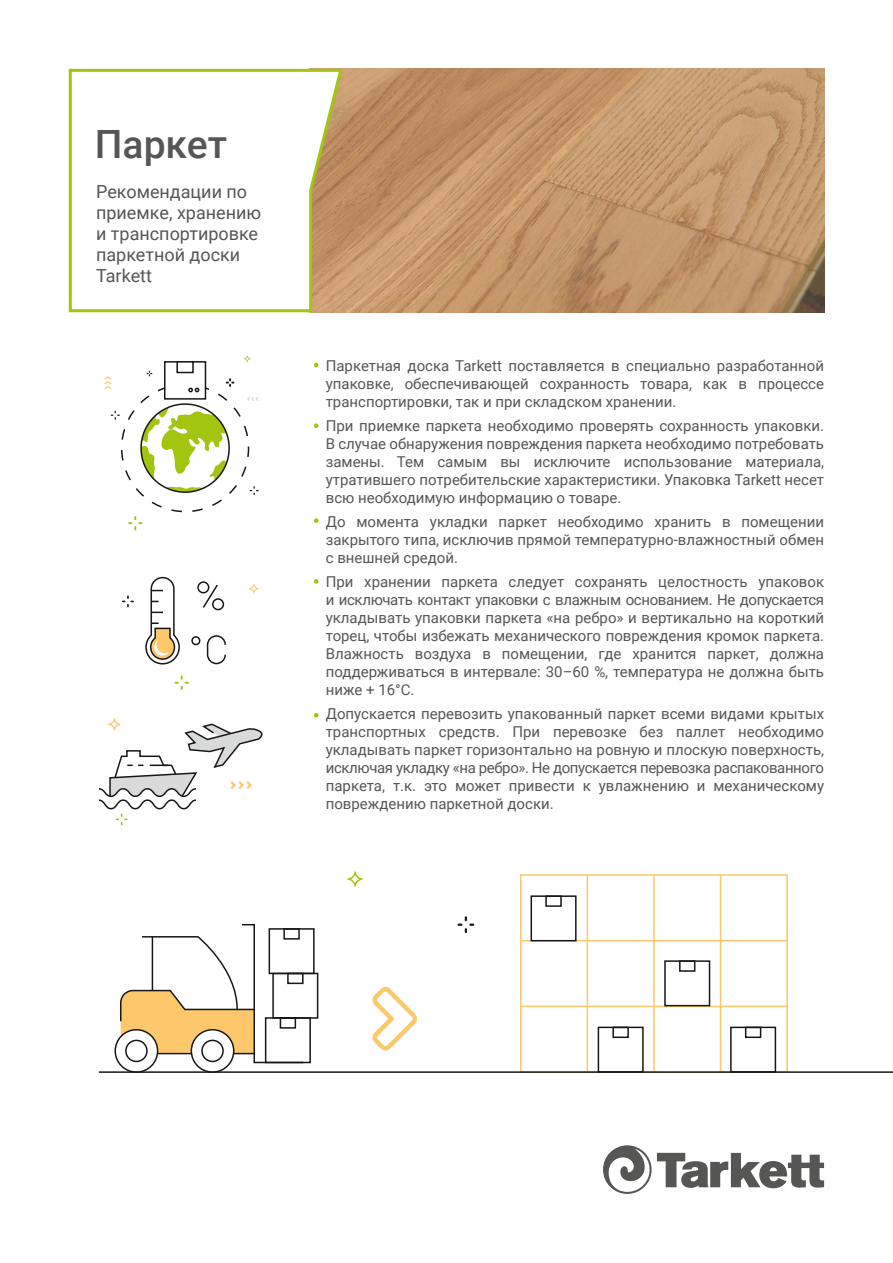
<style>
.page{position:relative;width:893px;height:1263px;background:#fff}
.page>*{position:absolute;margin:0;border:0;box-sizing:border-box;transform-origin:0 0}
.t1{font:500 39px "Roboto";color:#565655}
.t2{font:18px/21px "Roboto";color:#565655}
.t3{font:15px/18px "Roboto";color:#565655;text-align:justify}
</style>
<div class="page">
<img style="left:343px;top:69px;width:481px;height:243px">
<div style="left:520px;top:874px;width:268px;height:199px;border:2px solid #fcc86b"></div>
<hr style="left:521px;top:940px;width:266px;height:1px;background:#fcc86b">
<hr style="left:521px;top:1006px;width:267px;height:1px;background:#fcc86b">
<hr style="left:587px;top:875px;width:1px;height:197px;background:#fcc86b">
<hr style="left:653px;top:875px;width:2px;height:197px;background:#fcc86b">
<hr style="left:720px;top:875px;width:1px;height:197px;background:#fcc86b">
<svg style="left:69px;top:69px;width:274px;height:243px"></svg>
<svg style="left:348px;top:871px;width:15px;height:15px"></svg>
<svg style="left:457px;top:916px;width:17px;height:17px"></svg>
<svg style="left:314px;top:363px;width:5px;height:4px"></svg>
<svg style="left:314px;top:423px;width:5px;height:5px"></svg>
<svg style="left:314px;top:518px;width:5px;height:5px"></svg>
<svg style="left:314px;top:579px;width:5px;height:5px"></svg>
<svg style="left:314px;top:713px;width:5px;height:4px"></svg>
<svg style="left:372px;top:987px;width:45px;height:63px"></svg>
<svg style="left:603px;top:1145px;width:221px;height:49px"></svg>
<div style="left:164px;top:361px;width:42px;height:39px;background:#fff;border:2px solid #181716"></div>
<div style="left:176px;top:361px;width:18px;height:12px;background:#fff;border:2px solid #181716"></div>
<svg style="left:244px;top:356px;width:7px;height:6px"></svg>
<svg style="left:104px;top:371px;width:155px;height:159px"></svg>
<svg style="left:115px;top:1030px;width:43px;height:42px"></svg>
<div style="left:114px;top:1029px;width:44px;height:44px;border:2px solid #181716;border-radius:50%"></div>
<svg style="left:191px;top:1030px;width:43px;height:42px"></svg>
<div style="left:191px;top:1029px;width:43px;height:44px;border:2px solid #181716;border-radius:50%"></div>
<svg style="left:119px;top:923px;width:186px;height:141px"></svg>
<div style="left:265px;top:1017px;width:46px;height:46px;border:2px solid #181716"></div>
<div style="left:272px;top:973px;width:46px;height:46px;border:2px solid #181716"></div>
<div style="left:269px;top:928px;width:46px;height:46px;border:2px solid #181716"></div>
<div style="left:126px;top:1040px;width:21px;height:21px;background:#fff;border-radius:50%"></div>
<div style="left:125px;top:1040px;width:23px;height:22px;border:2px solid #181716;border-radius:50%"></div>
<div style="left:202px;top:1040px;width:21px;height:21px;background:#fff;border-radius:50%"></div>
<div style="left:201px;top:1040px;width:23px;height:22px;border:2px solid #181716;border-radius:50%"></div>
<div style="left:283px;top:928px;width:17px;height:11px;border:2px solid #181716"></div>
<div style="left:287px;top:973px;width:17px;height:11px;border:2px solid #181716"></div>
<div style="left:280px;top:1017px;width:16px;height:12px;border:2px solid #181716"></div>
<svg style="left:98px;top:718px;width:164px;height:107px"></svg>
<svg style="left:145px;top:576px;width:35px;height:89px"></svg>
<div style="left:197px;top:581px;width:12px;height:12px;border:2px solid #181716;border-radius:50%"></div>
<div style="left:212px;top:598px;width:12px;height:12px;border:2px solid #181716;border-radius:50%"></div>
<svg style="left:201px;top:583px;width:18px;height:26px"></svg>
<div style="left:191px;top:636px;width:9px;height:9px;border:2px solid #181716;border-radius:50%"></div>
<div style="left:207px;top:635px;width:19px;height:29px;border:2px solid #181716;border-radius:9px"></div>
<svg style="left:122px;top:595px;width:12px;height:12px"></svg>
<svg style="left:175px;top:675px;width:14px;height:15px"></svg>
<svg style="left:249px;top:584px;width:10px;height:9px"></svg>
<hr style="left:99px;top:1071px;width:794px;height:2px;background:#181716">
<div style="left:531px;top:895px;width:46px;height:46px;border:2px solid #181716"></div>
<div style="left:545px;top:895px;width:17px;height:12px;border:2px solid #181716"></div>
<div style="left:664px;top:960px;width:46px;height:46px;border:2px solid #181716"></div>
<div style="left:679px;top:960px;width:16px;height:12px;border:2px solid #181716"></div>
<div style="left:598px;top:1027px;width:46px;height:46px;border:2px solid #181716"></div>
<div style="left:612px;top:1027px;width:17px;height:11px;border:2px solid #181716"></div>
<div style="left:730px;top:1027px;width:46px;height:46px;border:2px solid #181716"></div>
<div style="left:745px;top:1027px;width:16px;height:11px;border:2px solid #181716"></div>
<h1 class="t1" style="left:95px;top:117px;width:134px">Паркет</h1>
<p class="t2" style="left:96px;top:180px;width:167px">Рекомендации по приемке, хранению и транспортировке паркетной доски<br>Tarkett</p>
<p class="t3" style="left:326px;top:356px;width:500px">Паркетная доска Таrkett поставляется в специально разработанной упаковке, обеспечивающей сохранность товара, как в процессе транспортировки, так и при складском хранении.</p>
<p class="t3" style="left:326px;top:416px;width:500px">При приемке паркета необходимо проверять сохранность упаковки.<br>В случае обнаружения повреждения паркета необходимо потребовать замены. Тем самым вы исключите использование материала, утратившего потребительские характеристики. Упаковка Таrkett несет всю необходимую информацию о товаре.</p>
<p class="t3" style="left:326px;top:512px;width:500px">До момента укладки паркет необходимо хранить в помещении закрытого типа, исключив прямой температурно-влажностный обмен с внешней средой.</p>
<p class="t3" style="left:326px;top:572px;width:500px">При хранении паркета следует сохранять целостность упаковок и исключать контакт упаковки с влажным основанием. Не допускается укладывать упаковки паркета «на ребро» и вертикально на короткий торец, чтобы избежать механического повреждения кромок паркета.<br>Влажность воздуха в помещении, где хранится паркет, должна поддерживаться в интервале: 30–60 %, температура не должна быть ниже + 16°С.</p>
<p class="t3" style="left:326px;top:704px;width:500px">Допускается перевозить упакованный паркет всеми видами крытых транспортных средств. При перевозке без паллет необходимо укладывать паркет горизонтально на ровную и плоскую поверхность, исключая укладку «на ребро». Не допускается перевозка распакованного паркета, т.к. это может привести к увлажнению и механическому повреждению паркетной доски.</p>
</div>
